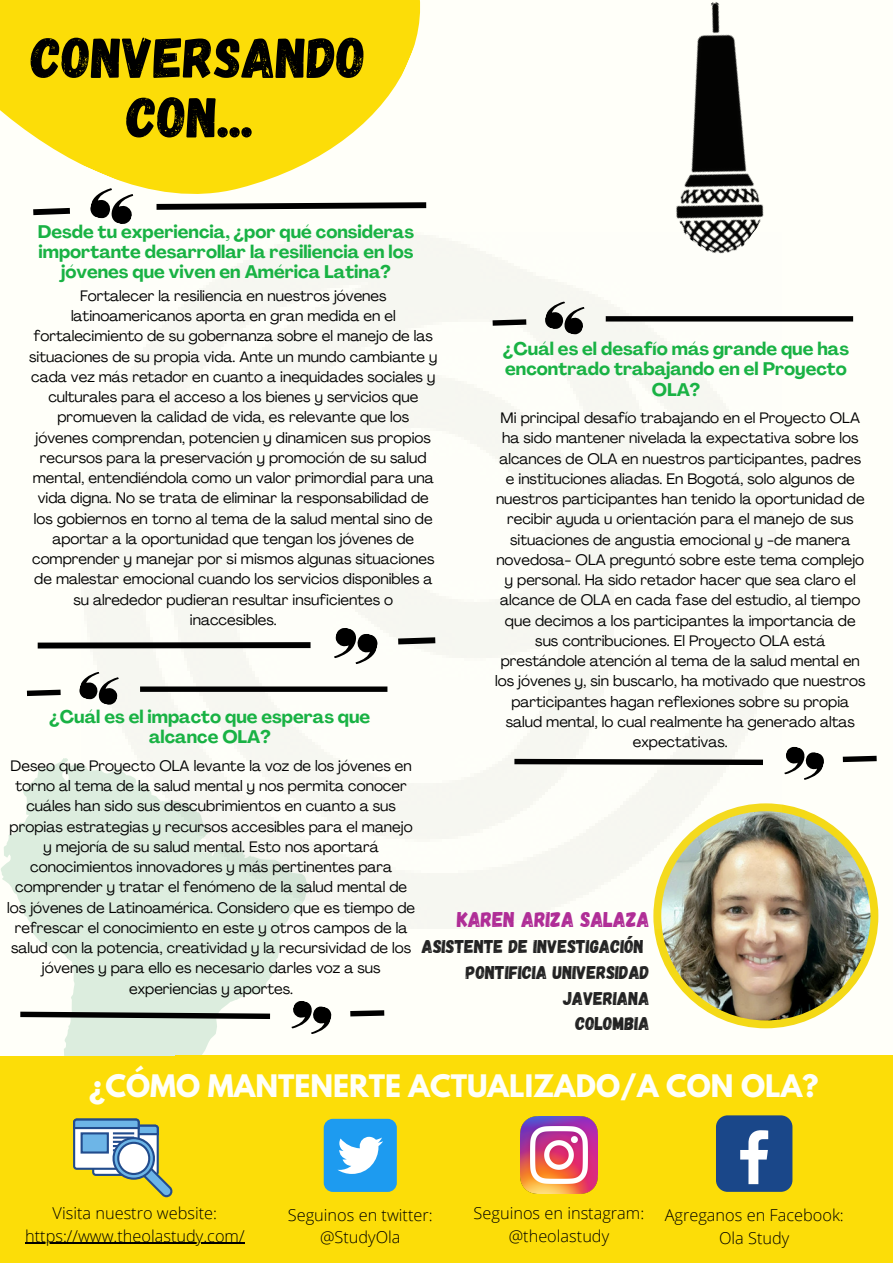
<style>
.page{position:relative;width:893px;height:1264px;background:#fff}
.page>*{position:absolute;margin:0;border:0;box-sizing:border-box;transform-origin:0 0}
.t1{font:57px/59.6px "Gagalin";color:#000;text-align:center}
.t2{font:700 27.45px "League Spartan";color:#fffff9}
.t3{font:21.3px "Gagalin";color:#af2c96}
.t4{font:18.45px "Gagalin";color:#222}
.t5{font:700 18px/20.2px "Agrandir";color:#19b244;text-align:center}
.t6{font:300 16.35px/22.5px "Open Sans";color:#000;text-align:center}
.t7{font:15px/20.2px "Agrandir";color:#000;text-align:center}
</style>
<div class="page">
<div style="left:0;top:0;width:892px;height:1262px;background:#fffff9"></div>
<svg style="left:1px;top:758px;width:280px;height:297px;fill:#dcedde"></svg>
<img style="left:654px;top:804px;width:224px;height:224px">
<img style="left:82px;top:321px;width:699px;height:607px">
<div style="left:175px;top:1055px;width:717px;height:207px;background:#fcdd08"></div>
<div style="left:0;top:1055px;width:202px;height:207px;background:#fcdd08"></div>
<img style="left:676px;top:2px;width:88px;height:252px">
<svg style="left:780px;top:744px;width:44px;height:40px"></svg>
<svg style="left:509px;top:756px;width:259px;height:11px"></svg>
<svg style="left:842px;top:755px;width:35px;height:8px"></svg>
<svg style="left:543px;top:301px;width:45px;height:35px"></svg>
<div style="left:605px;top:316px;width:248px;height:5px;background:#000"></div>
<svg style="left:487px;top:319px;width:44px;height:9px"></svg>
<svg style="left:330px;top:625px;width:50px;height:43px"></svg>
<div style="left:38px;top:642px;width:272px;height:6px;background:#000"></div>
<svg style="left:392px;top:634px;width:49px;height:13px"></svg>
<svg style="left:291px;top:1001px;width:41px;height:33px"></svg>
<svg style="left:15px;top:1008px;width:260px;height:13px"></svg>
<svg style="left:350px;top:1010px;width:35px;height:7px"></svg>
<svg style="left:0;top:0;width:427px;height:224px;fill:#fcdd08"></svg>
<svg style="left:79px;top:668px;width:44px;height:39px"></svg>
<div style="left:140px;top:686px;width:247px;height:6px;background:#000"></div>
<svg style="left:26px;top:689px;width:35px;height:8px"></svg>
<img style="left:520px;top:1116px;width:77px;height:77px">
<div style="left:324px;top:1118px;width:73px;height:73px;background:#1d9bf0;border-radius:9px"></div>
<svg style="left:337px;top:1136px;width:46px;height:37px"></svg>
<svg style="left:73px;top:1118px;width:100px;height:79px"></svg>
<div style="left:716px;top:1115px;width:76px;height:76px;background:#1a4789;border-radius:12px"></div>
<svg style="left:740px;top:1130px;width:28px;height:54px"></svg>
<hr style="left:25px;top:1242px;width:219px;height:1px;background:#000">
<h1 class="t1" style="left:31px;top:25px;width:336px">CONVERSANDO<br>CON...</h1>
<p class="t5" style="left:38px;top:223px;width:377px">Desde tu experiencia, ¿por qué consideras importante desarrollar la resiliencia en los jóvenes que viven en América Latina?</p>
<p class="t7" style="left:29px;top:287px;width:409px">Fortalecer la resiliencia en nuestros jóvenes latinoamericanos aporta en gran medida en el fortalecimiento de su gobernanza sobre el manejo de las situaciones de su propia vida. Ante un mundo cambiante y cada vez más retador en cuanto a inequidades sociales y culturales para el acceso a los bienes y servicios que promueven la calidad de vida, es relevante que los<br>jóvenes comprendan, potencien y dinamicen sus propios recursos para la preservación y promoción de su salud mental, entendiéndola como un valor primordial para una vida digna. No se trata de eliminar la responsabilidad de los gobiernos en torno al tema de la salud mental sino de aportar a la oportunidad que tengan los jóvenes de comprender y manejar por si mismos algunas situaciones de malestar emocional cuando los servicios disponibles a su alrededor pudieran resultar insuficientes o inaccesibles.</p>
<p class="t5" style="left:503px;top:340px;width:347px">¿Cuál es el desafío más grande que has encontrado trabajando en el Proyecto<br>OLA?</p>
<p class="t7" style="left:495px;top:409px;width:372px">Mi principal desafío trabajando en el Proyecto OLA ha sido mantener nivelada la expectativa sobre los alcances de OLA en nuestros participantes, padres e instituciones aliadas. En Bogotá, solo algunos de nuestros participantes han tenido la oportunidad de recibir ayuda u orientación para el manejo de sus situaciones de angustia emocional y -de manera novedosa- OLA preguntó sobre este tema complejo y personal. Ha sido retador hacer que sea claro el alcance de OLA en cada fase del estudio, al tiempo que decimos a los participantes la importancia de sus contribuciones. El Proyecto OLA está prestándole atención al tema de la salud mental en los jóvenes y, sin buscarlo, ha motivado que nuestros participantes hagan reflexiones sobre su propia salud mental, lo cual realmente ha generado altas expectativas.</p>
<p class="t5" style="left:50px;top:708px;width:322px">¿Cuál es el impacto que esperas que alcance OLA?</p>
<p class="t7" style="left:7px;top:757px;width:409px">Deseo que Proyecto OLA levante la voz de los jóvenes en torno al tema de la salud mental y nos permita conocer cuáles han sido sus descubrimientos en cuanto a sus propias estrategias y recursos accesibles para el manejo y mejoría de su salud mental. Esto nos aportará conocimientos innovadores y más pertinentes para comprender y tratar el fenómeno de la salud mental de los jóvenes de Latinoamérica. Considero que es tiempo de refrescar el conocimiento en este y otros campos de la salud con la potencia, creatividad y la recursividad de los jóvenes y para ello es necesario darles voz a sus experiencias y aportes.</p>
<h3 class="t3" style="left:457px;top:905px;width:194px">KAREN ARIZA SALAZA</h3>
<p class="t4" style="left:422px;top:934px;width:224px">ASISTENTE DE INVESTIGACIÓN</p>
<p class="t4" style="left:466px;top:960px;width:185px">PONTIFICIA UNIVERSIDAD</p>
<p class="t4" style="left:563px;top:986px;width:88px">JAVERIANA</p>
<p class="t4" style="left:575px;top:1011px;width:76px">COLOMBIA</p>
<h2 class="t2" style="left:89px;top:1072px;width:731px">¿CÓMO MANTENERTE ACTUALIZADO/A CON OLA?</h2>
<p class="t6" style="left:25px;top:1201px;width:221px">Visita nuestro website: https://www.theolastudy.com/</p>
<p class="t6" style="left:288px;top:1203px;width:146px">Seguinos en twitter: @StudyOla</p>
<p class="t6" style="left:473px;top:1201px;width:172px">Seguinos en instagram: @theolastudy</p>
<p class="t6" style="left:664px;top:1203px;width:180px">Agreganos en Facebook:<br>Ola Study</p>
</div>
